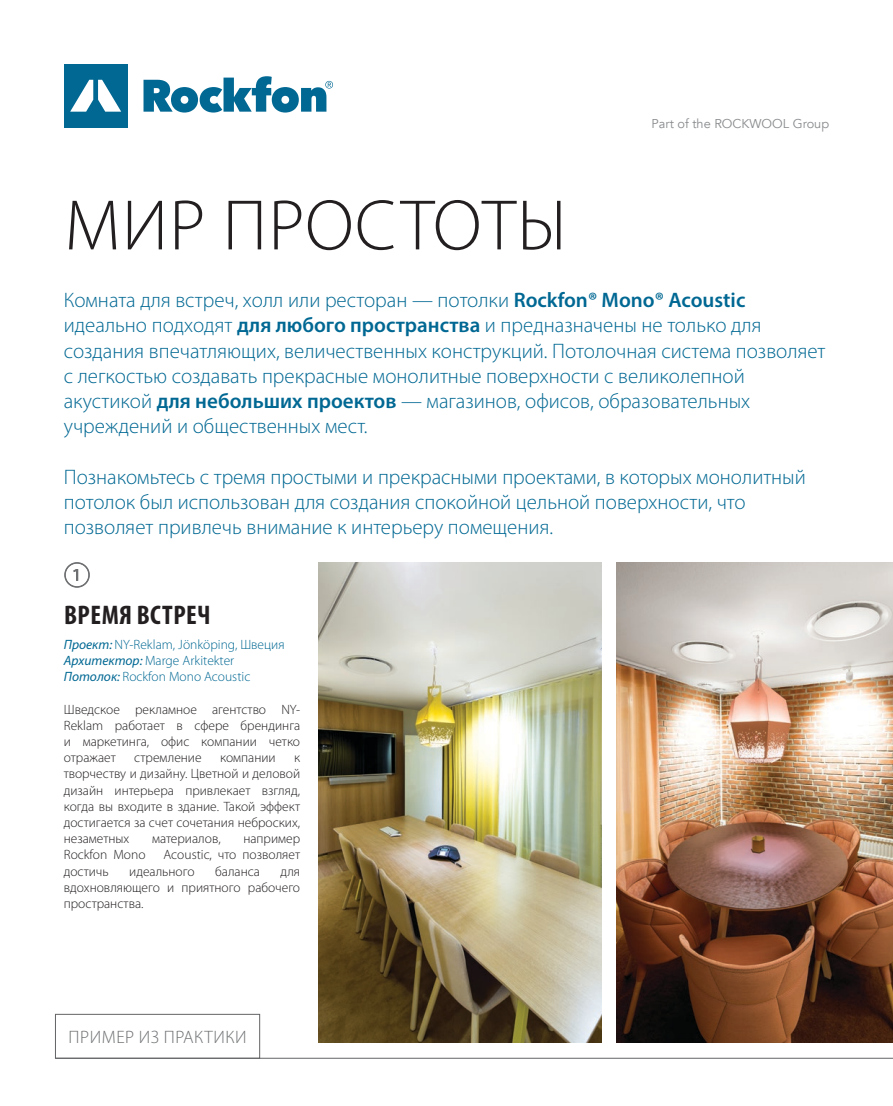
<style>
.page{position:relative;width:893px;height:1106px;background:#fff}
.page>*{position:absolute;margin:0;border:0;box-sizing:border-box;transform-origin:0 0}
.t1{font:300 72px "Myriad Pro";letter-spacing:.02em;color:#231f20}
.t2{font:700 condensed 27px "Myriad Pro";letter-spacing:.02em;color:#231f20}
.t3{font:300 21px/25.2px "Myriad Pro";color:#006893}
.t4{font:300 18px "Myriad Pro";letter-spacing:.03em;color:#6d6f71}
.t5{font:300 13.5px/16.2px "Myriad Pro";color:#231f20;text-align:justify}
.t6{font:300 13.5px/16.2px "Myriad Pro";color:#006893}
.t7{font:12.75px "Avenir";color:#888a8c}
.s1{font-weight:600}
.s2{font-weight:400;font-style:italic}
</style>
<div class="page">
<img style="left:319px;top:562px;width:282px;height:480px">
<img style="left:617px;top:562px;width:276px;height:480px">
<div style="left:64px;top:64px;width:64px;height:64px;background:#006893"></div>
<svg style="left:70px;top:80px;width:51px;height:32px"></svg>
<svg style="left:144px;top:76px;width:189px;height:37px"></svg>
<div style="left:64px;top:562px;width:26px;height:25px;border:2px solid #6d6f71;border-radius:50%"></div>
<svg style="left:73px;top:569px;width:5px;height:12px"></svg>
<svg style="left:55px;top:1014px;width:205px;height:44px"></svg>
<hr style="left:55px;top:1058px;width:838px;height:1px;background:#636466">
<h1 class="t1" style="left:64px;top:182px;width:503px">МИР ПРОСТОТЫ</h1>
<p class="t7" style="left:651px;top:116px;width:179px">Part of the ROCKWOOL Group</p>
<p class="t3" style="left:64px;top:287px;width:763px">Комната для встреч, холл или ресторан — потолки <span class="s1">Rockfon® Mono® Acoustic </span>идеально подходят <span class="s1">для любого пространства</span> и предназначены не только для создания впечатляющих, величественных конструкций. Потолочная система позволяет с легкостью создавать прекрасные монолитные поверхности с великолепной акустикой <span class="s1">для небольших проектов</span> — магазинов, офисов, образовательных учреждений и общественных мест.</p>
<p class="t3" style="left:64px;top:464px;width:744px">Познакомьтесь с тремя простыми и прекрасными проектами, в которых монолитный потолок был использован для создания спокойной цельной поверхности, что позволяет привлечь внимание к интерьеру помещения.</p>
<p class="t2" style="left:64px;top:597px;width:148px">ВРЕМЯ ВСТРЕЧ</p>
<p class="t6" style="left:64px;top:636px;width:222px"><span class="s2">Проект:</span> NY-Reklam, Jönköping, Швеция<br><span class="s2">Архитектор:</span> Marge Arkitekter<br><span class="s2">Потолок:</span> Rockfon Mono Acoustic</p>
<p class="t5" style="left:64px;top:701px;width:238px">Шведское рекламное агентство NY-Reklam работает в сфере брендинга и маркетинга, офис компании четко отражает</p>
<p class="t5" style="left:134px;top:749px;width:69px">стремление</p>
<p class="t5" style="left:220px;top:749px;width:57px">компании</p>
<p class="t5" style="left:64px;top:749px;width:238px;text-indent:230px">к творчеству и дизайну. Цветной и деловой дизайн интерьера привлекает взгляд, когда вы входите в здание. Такой эффект достигается за счет сочетания неброских, незаметных</p>
<p class="t5" style="left:152px;top:830px;width:70px">материалов,</p>
<p class="t5" style="left:243px;top:830px;width:58px">например</p>
<p class="t5" style="left:64px;top:846px;width:83px">Rockfon Mono</p>
<p class="t5" style="left:164px;top:846px;width:138px">Acoustic, что позволяет</p>
<p class="t5" style="left:64px;top:863px;width:46px">достичь</p>
<p class="t5" style="left:129px;top:863px;width:67px">идеального</p>
<p class="t5" style="left:215px;top:863px;width:46px">баланса</p>
<p class="t5" style="left:64px;top:863px;width:238px;text-indent:217px">для вдохновляющего и приятного рабочего пространства.</p>
<p class="t4" style="left:69px;top:1026px;width:179px">ПРИМЕР ИЗ ПРАКТИКИ</p>
</div>
